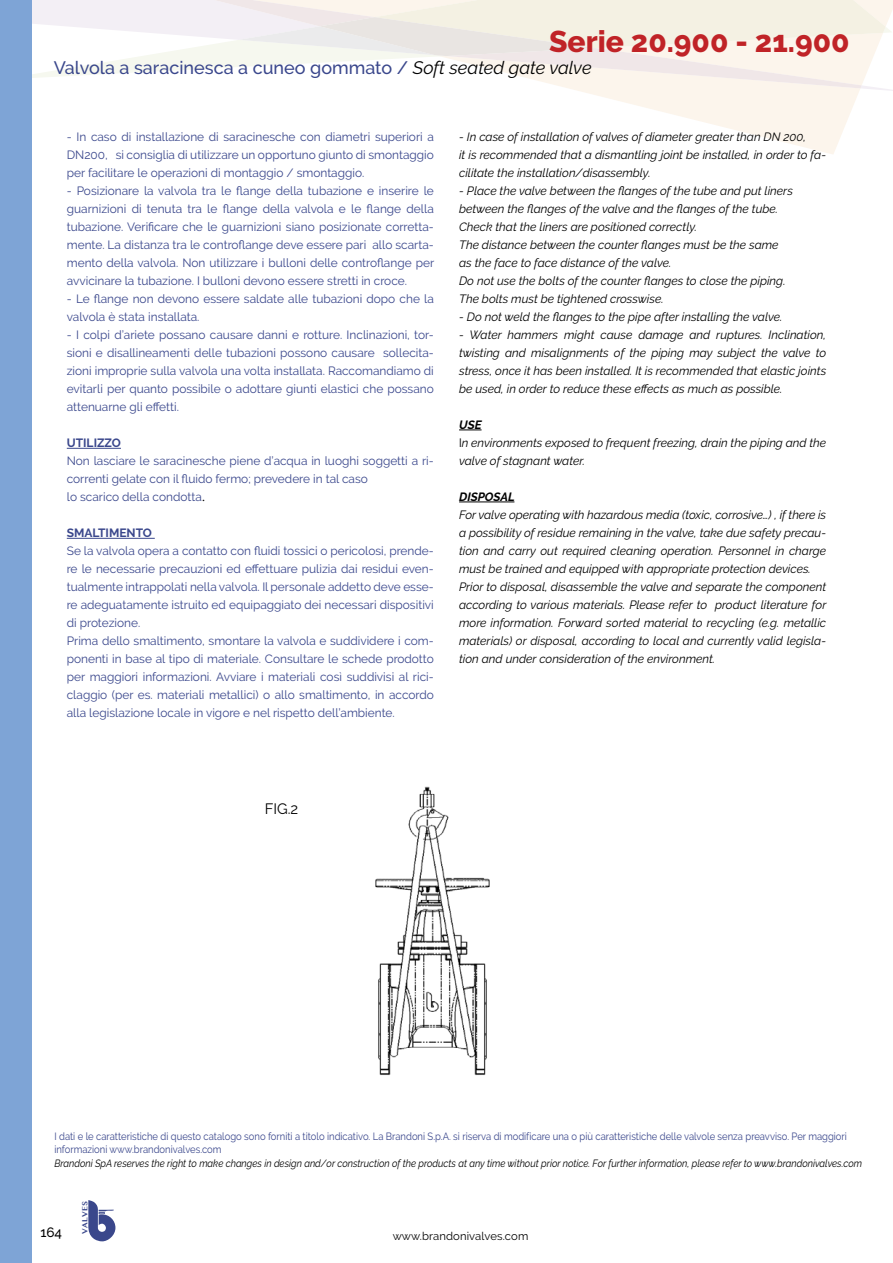
<style>
.page{position:relative;width:893px;height:1263px;background:#fff}
.page>*{position:absolute;margin:0;border:0;box-sizing:border-box;transform-origin:0 0}
.t1{font:800 30px "Raleway";color:#c02327}
.t2{font:500 18px "Raleway";color:#3a478c}
.t3{font:15px "Raleway";color:#000}
.t4{font:500 13.5px "Raleway";color:#000}
.t5{font:12px/18px "Raleway";color:#3a478c;text-align:justify}
.t6{font:italic 12px/18px "Raleway";color:#000}
.t7{font:700 12px "Raleway";color:#3a478c}
.t8{font:italic 700 12px "Raleway";color:#000}
.t9{font:11.25px "Raleway";letter-spacing:.01em;color:#000}
.t10{font:10.5px/13.5px "Raleway";color:#3a478c;scale:.9 1}
.t11{font:italic 10.5px "Raleway";color:#000;scale:.9 1}
.t12{font:700 7.8px "Lao MN";color:#3a478b}
.s1{font-weight:400;font-style:italic;color:#000}
.s2{font-family:"Century Gothic";color:#000}
.s3{font-weight:700}
.s4{font-family:"Century Gothic";font-style:normal}
</style>
<div class="page">
<svg style="left:585px;top:92px;width:274px;height:62px;fill:#fcf5ec"></svg>
<svg style="left:32px;top:0;width:861px;height:92px"></svg>
<svg style="left:165px;top:0;width:697px;height:88px"></svg>
<svg style="left:239px;top:0;width:647px;height:56px;background:#f3efe6"></svg>
<svg style="left:88px;top:1200px;width:27px;height:41px"></svg>
<div style="left:0;top:0;width:32px;height:1263px;background:#7ea4d6"></div>
<hr style="left:67px;top:448px;width:54px;height:1px;background:#3a478c">
<hr style="left:67px;top:538px;width:88px;height:1px;background:#3a478c">
<svg style="left:459px;top:430px;width:23px;height:1px"></svg>
<hr style="left:459px;top:502px;width:55px;height:1px;background:#000">
<img style="left:375px;top:787px;width:115px;height:289px">
<h1 class="t1" style="left:549px;top:25px;width:302px">Serie 20.900 - 21.900</h1>
<h2 class="t2" style="left:54px;top:57px;width:539px">Valvola a saracinesca a cuneo gommato / <span class="s1">Soft seated gate valve</span></h2>
<p class="t5" style="left:67px;top:128px;width:369px">- In caso di installazione di saracinesche con diametri superiori a DN200, si consiglia di utilizzare un opportuno giunto di smontaggio per facilitare le operazioni di montaggio / smontaggio.</p>
<p class="t5" style="left:67px;top:182px;width:369px">- Posizionare la valvola tra le flange della tubazione e inserire le guarnizioni di tenuta tra le flange della valvola e le flange della tubazione. Verificare che le guarnizioni siano posizionate corretta&shy;mente. La distanza tra le controflange deve essere pari allo scarta&shy;mento della valvola. Non utilizzare i bulloni delle controflange per avvicinare la tubazione. I bulloni devono essere stretti in croce.</p>
<p class="t5" style="left:67px;top:290px;width:369px">- Le flange non devono essere saldate alle tubazioni dopo che la valvola è stata installata.</p>
<p class="t5" style="left:67px;top:326px;width:369px">- I colpi d’ariete possano causare danni e rotture. Inclinazioni, tor&shy;sioni e disallineamenti delle tubazioni possono causare sollecita&shy;zioni improprie sulla valvola una volta installata. Raccomandiamo di evitarli per quanto possibile o adottare giunti elastici che possano attenuarne gli effetti.</p>
<p class="t7" style="left:67px;top:436px;width:56px">UTILIZZO</p>
<p class="t5" style="left:67px;top:452px;width:369px;text-align:left">Non lasciare le saracinesche piene d’acqua in luoghi soggetti a ri&shy;correnti gelate con il fluido fermo; prevedere in tal caso<br>lo scarico della condotta<span class="s2">.</span></p>
<p class="t7" style="left:67px;top:526px;width:87px">SMALTIMENTO</p>
<p class="t5" style="left:67px;top:542px;width:369px;text-align:left">Se la valvola opera a contatto con fluidi tossici o pericolosi, prende&shy;re le necessarie precauzioni ed effettuare pulizia dai residui even&shy;tualmente intrappolati nella valvola. Il personale addetto deve esse&shy;re adeguatamente istruito ed equipaggiato dei necessari dispositivi di protezione.<br>Prima dello smaltimento, smontare la valvola e suddividere i com&shy;ponenti in base al tipo di materiale. Consultare le schede prodotto per maggiori informazioni. Avviare i materiali così suddivisi al rici&shy;claggio (per es. materiali metallici) o allo smaltimento, in accordo alla legislazione locale in vigore e nel rispetto dell’ambiente.</p>
<p class="t6" style="left:459px;top:128px;width:369px">- In case of installation of valves of diameter greater than DN 200,<br>it is recommended that a dismantling joint be installed, in order to fa&shy;cilitate the installation/disassembly.</p>
<p class="t6" style="left:459px;top:182px;width:335px">- Place the valve between the flanges of the tube and put liners between the flanges of the valve and the flanges of the tube.<br>Check that the liners are positioned correctly.<br>The distance between the counter flanges must be the same as the face to face distance of the valve.<br>Do not use the bolts of the counter flanges to close the piping.<br>The bolts must be tightened crosswise.</p>
<p class="t6" style="left:459px;top:308px;width:325px">- Do not weld the flanges to the pipe after installing the valve.</p>
<p class="t6" style="left:459px;top:326px;width:369px;text-align:justify">- Water hammers might cause damage and ruptures. Inclination, twisting and misalignments of the piping may subject the valve to stress, once it has been installed. It is recommended that elastic joints be used, in order to reduce these effects as much as possible.</p>
<p class="t6" style="left:459px;top:416px;width:369px"><span class="s3">USE<br></span><span class="s4">I</span>n environments exposed to frequent freezing, drain the piping and the valve of stagnant water.</p>
<p class="t8" style="left:459px;top:490px;width:57px">DISPOSAL</p>
<p class="t6" style="left:459px;top:506px;width:369px">For valve operating with hazardous media (toxic, corrosive…) , if there is a possibility of residue remaining in the valve, take due safety precau&shy;tion and carry out required cleaning operation. Personnel in charge must be trained and equipped with appropriate protection devices.<br>Prior to disposal, disassemble the valve and separate the component according to various materials. Please refer to product literature for more information. Forward sorted material to recycling (e.g. metallic materials) or disposal, according to local and currently valid legisla&shy;tion and under consideration of the environment.</p>
<p class="t3" style="left:265px;top:800px;width:35px">FIG.2</p>
<p class="t10" style="left:54px;top:1129px;width:882px">I dati e le caratteristiche di questo catalogo sono forniti a titolo indicativo. La Brandoni S.p.A. si riserva di modificare una o più caratteristiche delle valvole senza preavviso. Per maggiori informazioni www.brandonivalves.com</p>
<p class="t11" style="left:54px;top:1157px;width:899px">Brandoni SpA reserves the right to make changes in design and/or construction of the products at any time without prior notice. For further information, please refer to www.brandonivalves.com</p>
<p class="t4" style="left:40px;top:1225px;width:23px">164</p>
<p class="t12" style="left:80px;top:1233px;width:34px;rotate:-90deg">VALVES</p>
<p class="t9" style="left:393px;top:1229px;width:137px">www.brandonivalves.com</p>
</div>
